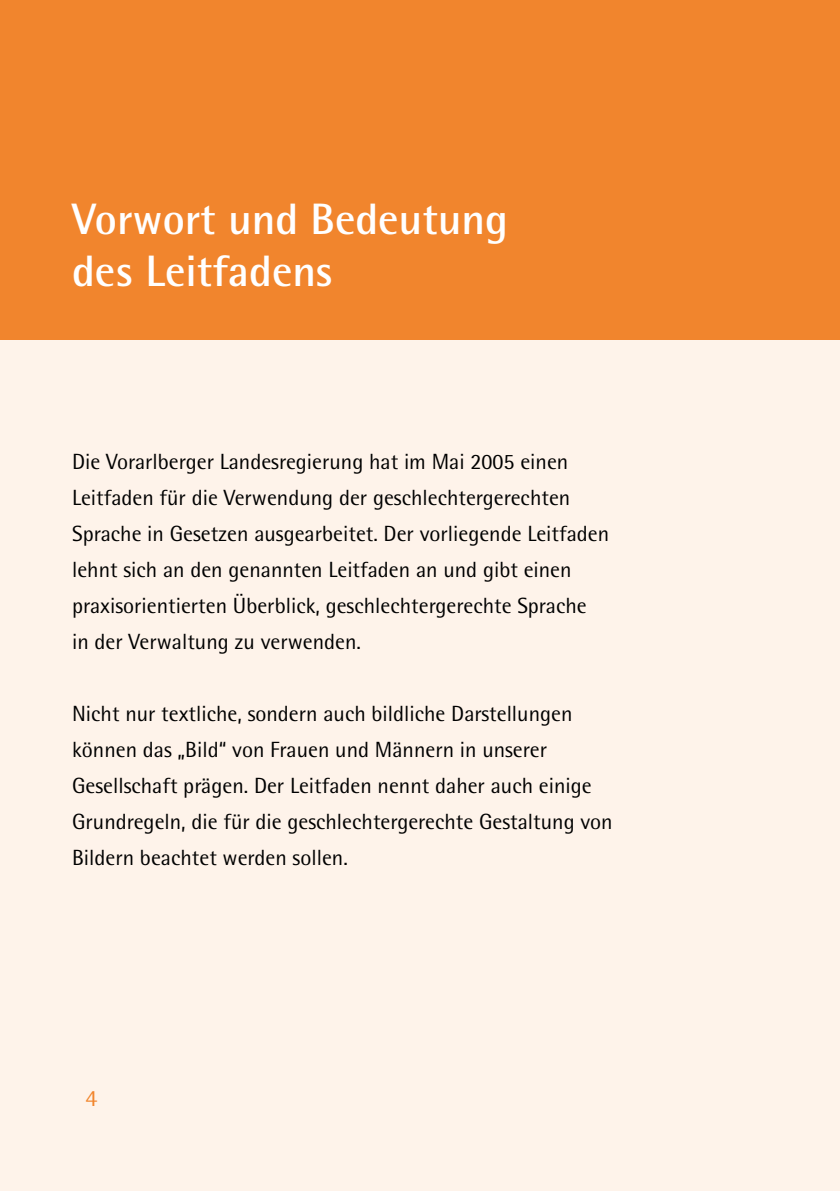
<style>
.page{position:relative;width:840px;height:1191px;background:#fff}
.page>*{position:absolute;margin:0;border:0;box-sizing:border-box;transform-origin:0 0}
.t1{font:700 44px/52.8px "Rotis Semi Sans Pro";color:#fff}
.t2{font:24px "Rotis Semi Serif Pro";color:#f1852d}
.t3{font:22px/36px "Rotis Semi Sans Pro";color:#000}
</style>
<div class="page">
<div style="left:0;top:161px;width:839px;height:1030px;background:#fef3ea"></div>
<div style="left:0;top:0;width:839px;height:339px;background:#f1852d"></div>
<h1 class="t1" style="left:72px;top:192px;width:437px">Vorwort und Bedeutung des Leitfadens</h1>
<p class="t3" style="left:72px;top:443px;width:538px">Die Vorarlberger Landesregierung hat im Mai 2005 einen Leitfaden für die Verwendung der geschlechtergerechten Sprache in Gesetzen ausgearbeitet. Der vorliegende Leitfaden lehnt sich an den genannten Leitfaden an und gibt einen praxisorientierten Überblick, geschlechtergerechte Sprache<br>in der Verwaltung zu verwenden.</p>
<p class="t3" style="left:72px;top:695px;width:542px">Nicht nur textliche, sondern auch bildliche Darstellungen können das „Bild“ von Frauen und Männern in unserer Gesellschaft prägen. Der Leitfaden nennt daher auch einige Grundregeln, die für die geschlechtergerechte Gestaltung von Bildern beachtet werden sollen.</p>
<p class="t2" style="left:85px;top:1083px;width:14px">4</p>
</div>
